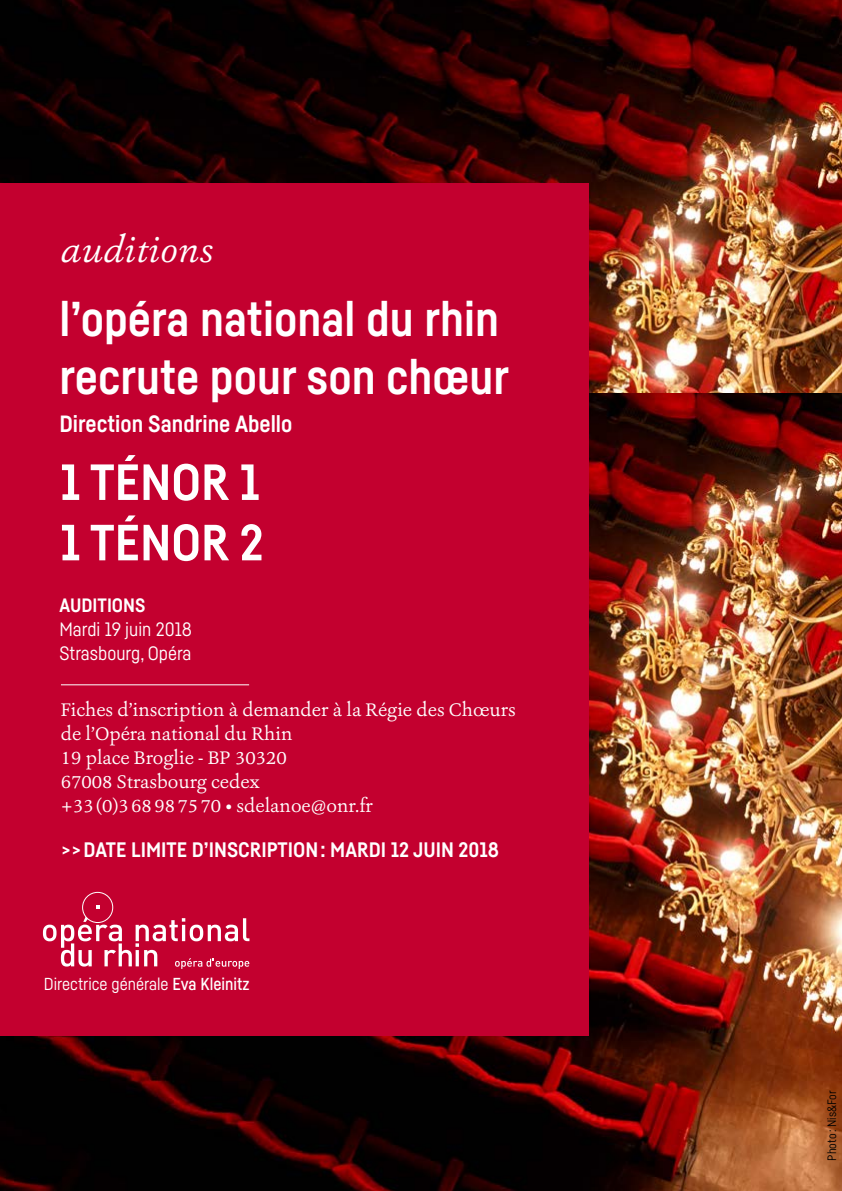
<style>
.page{position:relative;width:842px;height:1191px;background:#fff}
.page>*{position:absolute;margin:0;border:0;box-sizing:border-box;transform-origin:0 0}
.t1{font:700 50px/60.3px "Fabrikat";letter-spacing:.08em;color:#fff}
.t2{font:700 48.2px/57.9px "Fabrikat";color:#fff}
.t3{font:italic 36px "Ashbury";color:#fff}
.t4{font:700 23.1px "Fabrikat";color:#fff}
.t5{font:700 20.6px "Fabrikat";color:#fff}
.t6{font:19.1px/23.8px "Ashbury";color:#fff}
.t7{font:19px/24px "Fabrikat";color:#fff}
.t8{font:700 19px "Fabrikat";color:#fff}
.t9{font:17.1px "Fabrikat";color:#fff}
.t10{font:12px "Fabrikat";color:#000}
.s1{font-weight:500}
</style>
<div class="page">
<img style="left:0;top:0;width:842px;height:393px">
<img style="left:0;top:393px;width:842px;height:798px">
<div style="left:0;top:183px;width:589px;height:852px;background:#c3002f"></div>
<div style="left:82px;top:892px;width:31px;height:31px;border:1px solid #fff;border-radius:50%"></div>
<svg style="left:96px;top:905px;width:3px;height:4px"></svg>
<svg style="left:43px;top:916px;width:206px;height:53px"></svg>
<hr style="left:61px;top:684px;width:188px;height:1px;background:#fff">
<h3 class="t3" style="left:61px;top:226px;width:154px">auditions</h3>
<h2 class="t2" style="left:59px;top:289px;width:451px">l’opéra national du rhin recrute pour son chœur</h2>
<p class="t4" style="left:59px;top:410px;width:235px">Direction Sandrine Abello</p>
<h1 class="t1" style="left:60px;top:451px;width:205px">1 ténor 1<br>1 ténor 2</h1>
<p class="t8" style="left:59px;top:594px;width:88px">AUDITIONS</p>
<p class="t7" style="left:59px;top:617px;width:134px">Mardi 19 juin 2018<br>Strasbourg, Opéra</p>
<p class="t6" style="left:61px;top:698px;width:456px">Fiches d’inscription à demander à la Régie des Chœurs de l’Opéra national du Rhin<br>19 place Broglie - BP 30320<br>67008 Strasbourg cedex<br>+33 (0)3 68 98 75 70 • sdelanoe@onr.fr</p>
<p class="t5" style="left:61px;top:837px;width:228px">&gt;&gt; date limite d’inscription</p>
<p class="t5" style="left:320px;top:837px;width:114px">: mardi 12 juin</p>
<p class="t5" style="left:459px;top:837px;width:42px">2018</p>
<p class="t9" style="left:44px;top:973px;width:207px">Directrice générale <span class="s1">Eva Kleinitz</span></p>
<p class="t10" style="left:825px;top:1160px;width:72px;rotate:-90deg">Photo : Nis&amp;For</p>
</div>
